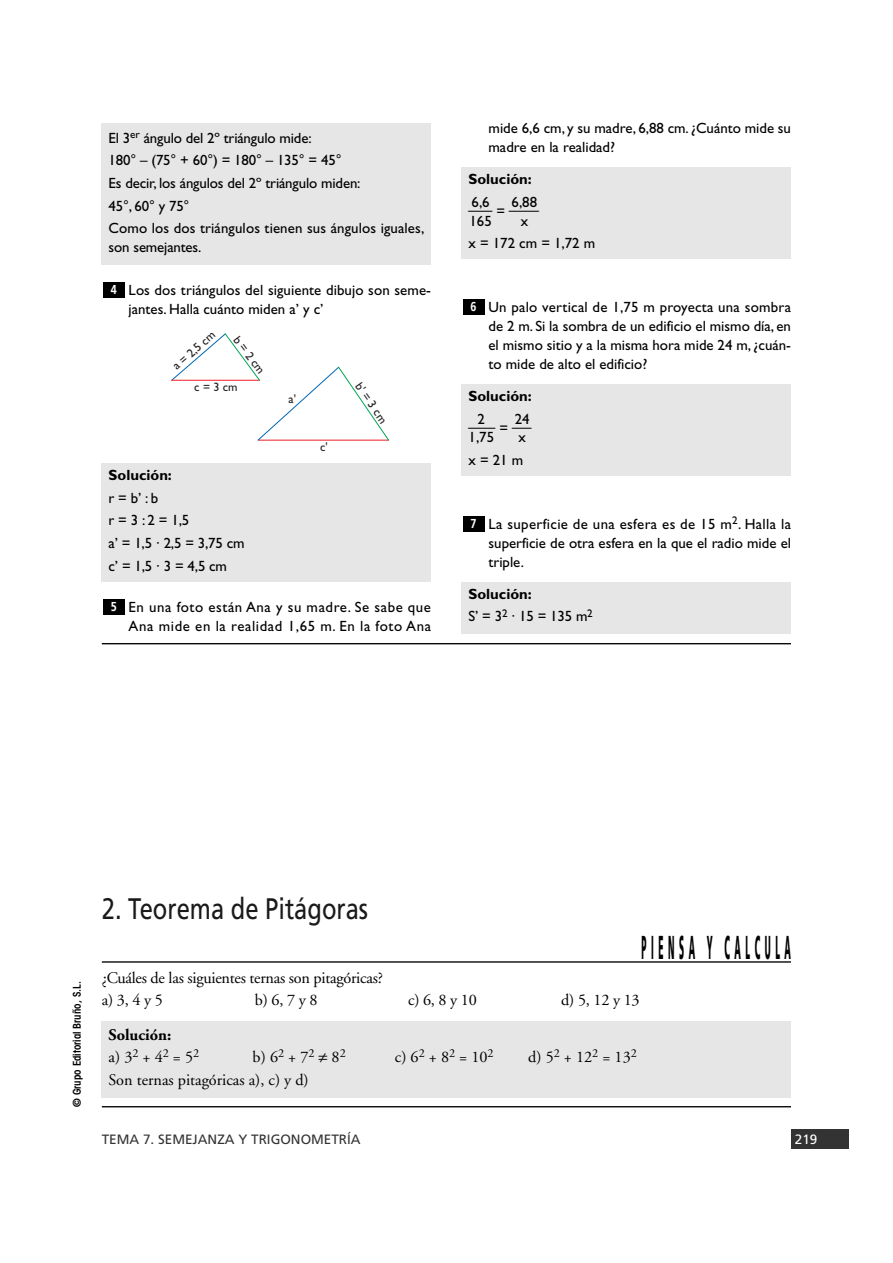
<style>
.page{position:relative;width:893px;height:1263px;background:#fff}
.page>*{position:absolute;margin:0;border:0;box-sizing:border-box;transform-origin:0 0}
.t1{font:900 33.15px "Frutiger";letter-spacing:.55em;color:#000;scale:.25 1}
.t2{font:29.7px "Frutiger";color:#1a1a1a;scale:.8 1}
.t3{font:16.2px/22.8px "Adobe Garamond";letter-spacing:-.015em;color:#000}
.t4{font:700 16.2px/22.8px "Adobe Garamond";color:#000}
.t5{font:14.85px/22.8px "Gill Sans";color:#000}
.t6{font:14.85px/18.9px "Gill Sans";letter-spacing:.04em;color:#000}
.t7{font:700 14.85px "Gill Sans";color:#000}
.t8{font:14.85px "Gill Sans";color:#000;scale:1.8 1}
.t9{font:14.85px "Gill Sans";color:#000;scale:1.6 1}
.t10{font:13.5px "Frutiger";color:#333}
.t11{font:13.5px "Frutiger";color:#fff}
.t12{font:700 12.9px "Frutiger";color:#fff;scale:.83 1}
.t13{font:12.15px "Gill Sans";color:#231f20}
.t14{font:600 condensed 10.8px "Avant Garde";color:#000}
.s1{font-weight:700}
.s2{font-weight:400}
.s3{font-family:"Anaya Math 1"}
</style>
<div class="page">
<div style="left:791px;top:1130px;width:57px;height:19px;background:#333"></div>
<div style="left:102px;top:1021px;width:689px;height:77px;background:#e6e6e6"></div>
<hr style="left:102px;top:961px;width:689px;height:2px;background:#000">
<hr style="left:102px;top:1106px;width:689px;height:1px;background:#000">
<div style="left:461px;top:582px;width:330px;height:52px;background:#e6e6e6"></div>
<div style="left:463px;top:516px;width:21px;height:16px;background:#000"></div>
<div style="left:461px;top:384px;width:330px;height:92px;background:#e6e6e6"></div>
<div style="left:463px;top:300px;width:21px;height:15px;background:#000"></div>
<div style="left:461px;top:167px;width:330px;height:92px;background:#e6e6e6"></div>
<div style="left:103px;top:599px;width:21px;height:15px;background:#000"></div>
<div style="left:102px;top:463px;width:329px;height:119px;background:#e6e6e6"></div>
<div style="left:103px;top:282px;width:21px;height:16px;background:#000"></div>
<div style="left:102px;top:123px;width:329px;height:142px;background:#e6e6e6"></div>
<hr style="left:102px;top:643px;width:689px;height:1px;background:#000">
<svg style="left:171px;top:333px;width:218px;height:108px"></svg>
<p class="t5" style="left:109px;top:128px;width:317px">El 3<sup>er</sup> ángulo del 2º triángulo mide:<br>180° – (75° + 60°) = 180° – 135° = 45°<br>Es decir, los ángulos del 2º triángulo miden:<br>45°, 60° y 75°<br>Como los dos triángulos tienen sus ángulos iguales,</p>
<p class="t5" style="left:109px;top:238px;width:94px">son semejantes.</p>
<p class="t12" style="left:111px;top:284px;width:9px">4</p>
<p class="t5" style="left:129px;top:282px;width:304px;line-height:18.9px">Los dos triángulos del siguiente dibujo son seme&shy;jantes. Halla cuánto miden a’ y c’</p>
<p class="t13" style="left:171px;top:364px;width:53px;rotate:-41deg">a = 2,5 cm</p>
<p class="t13" style="left:239px;top:335px;width:46px;rotate:53deg">b = 2 cm</p>
<p class="t13" style="left:194px;top:383px;width:45px">c = 3 cm</p>
<p class="t13" style="left:288px;top:395px;width:9px">a'</p>
<p class="t13" style="left:320px;top:442px;width:9px">c'</p>
<p class="t13" style="left:361px;top:381px;width:48px;rotate:55deg">b' = 3 cm</p>
<p class="t7" style="left:109px;top:470px;width:65px">Solución:</p>
<p class="t5" style="left:109px;top:488px;width:137px">r = b’ :b<br>r = 3 : 2 = 1,5<br>a’ = 1,5 · 2,5 = 3,75 cm c’ = 1,5 · 3 = 4,5 cm</p>
<p class="t12" style="left:111px;top:601px;width:9px">5</p>
<p class="t6" style="left:129px;top:599px;width:304px">En una foto están Ana y su madre. Se sabe que<br>Ana mide en la realidad 1,65 m. En la foto Ana</p>
<p class="t5" style="left:488px;top:121px;width:304px;line-height:18.9px">mide 6,6 cm, y su madre, 6,88 cm. ¿Cuánto mide su madre en la realidad?</p>
<p class="t7" style="left:468px;top:174px;width:65px">Solución:</p>
<p class="t9" style="left:468px;top:205px;width:45px">—= —</p>
<p class="t5" style="left:471px;top:192px;width:20px">6,6</p>
<p class="t5" style="left:511px;top:192px;width:27px">6,88</p>
<p class="t5" style="left:469px;top:211px;width:24px">165</p>
<p class="t5" style="left:468px;top:211px;width:128px;text-indent:52px">x<br>x = 172 cm = 1,72 m</p>
<p class="t12" style="left:470px;top:301px;width:9px">6</p>
<p class="t5" style="left:488px;top:300px;width:304px;line-height:18.9px;text-align:justify">Un palo vertical de 1,75 m proyecta una sombra de 2 m. Si la sombra de un edificio el mismo día, en el mismo sitio y a la misma hora mide 24 m, ¿cuán&shy;to mide de alto el edificio?</p>
<p class="t7" style="left:468px;top:391px;width:65px">Solución:</p>
<p class="t8" style="left:468px;top:422px;width:36px">—= —</p>
<p class="t5" style="left:477px;top:409px;width:9px">2</p>
<p class="t5" style="left:515px;top:409px;width:16px">24</p>
<p class="t5" style="left:468px;top:428px;width:27px">1,75</p>
<p class="t5" style="left:468px;top:428px;width:59px;text-align:right">x<br>x = 21 m</p>
<p class="t5" style="left:488px;top:516px;width:304px;line-height:18.9px;text-align:justify">La superficie de una esfera es de 15 m<sup>2</sup>. Halla la superficie de otra esfera en la que el radio mide el triple.</p>
<p class="t5" style="left:468px;top:584px;width:126px"><span class="s1">Solución:<br></span>S’ = 3<sup>2</sup> · 15 = 135 m<sup>2</sup></p>
<p class="t12" style="left:470px;top:518px;width:9px">7</p>
<p class="t14" style="left:73px;top:1107px;width:127px;rotate:-90deg">© Grupo Editorial Bruño, S.L.</p>
<h2 class="t2" style="left:102px;top:896px;width:334px">2. Teorema de Pitágoras</h2>
<h1 class="t1" style="left:641px;top:935px;width:599px">PIENSA Y CALCULA</h1>
<p class="t3" style="left:102px;top:968px;width:282px">¿Cuáles de las siguientes ternas son pitagóricas? a) 3, 4 y 5</p>
<p class="t3" style="left:255px;top:990px;width:64px">b) 6, 7 y 8</p>
<p class="t3" style="left:408px;top:990px;width:70px">c) 6, 8 y 10</p>
<p class="t3" style="left:561px;top:990px;width:80px">d) 5, 12 y 13</p>
<p class="t4" style="left:109px;top:1025px;width:92px">Solución:<br><span class="s2">a) 3</span><sup>2</sup> <span class="s2">+ 4</span><sup>2</sup> <span class="s2">= 5</span><sup>2</sup></p>
<p class="t3" style="left:253px;top:1047px;width:95px">b) 6<sup>2</sup> + 7<sup>2</sup> <span class="s3">?</span> 8<sup>2</sup></p>
<p class="t3" style="left:395px;top:1047px;width:100px">c) 6<sup>2</sup> + 8<sup>2</sup> = 10<sup>2</sup></p>
<p class="t3" style="left:528px;top:1047px;width:110px">d) 5<sup>2</sup> + 12<sup>2</sup> = 13<sup>2</sup></p>
<p class="t3" style="left:109px;top:1070px;width:202px">Son ternas pitagóricas a), c) y d)</p>
<p class="t10" style="left:102px;top:1134px;width:260px">TEMA 7. SEMEJANZA Y TRIGONOMETRÍA</p>
<p class="t11" style="left:794px;top:1134px;width:24px">219</p>
</div>
